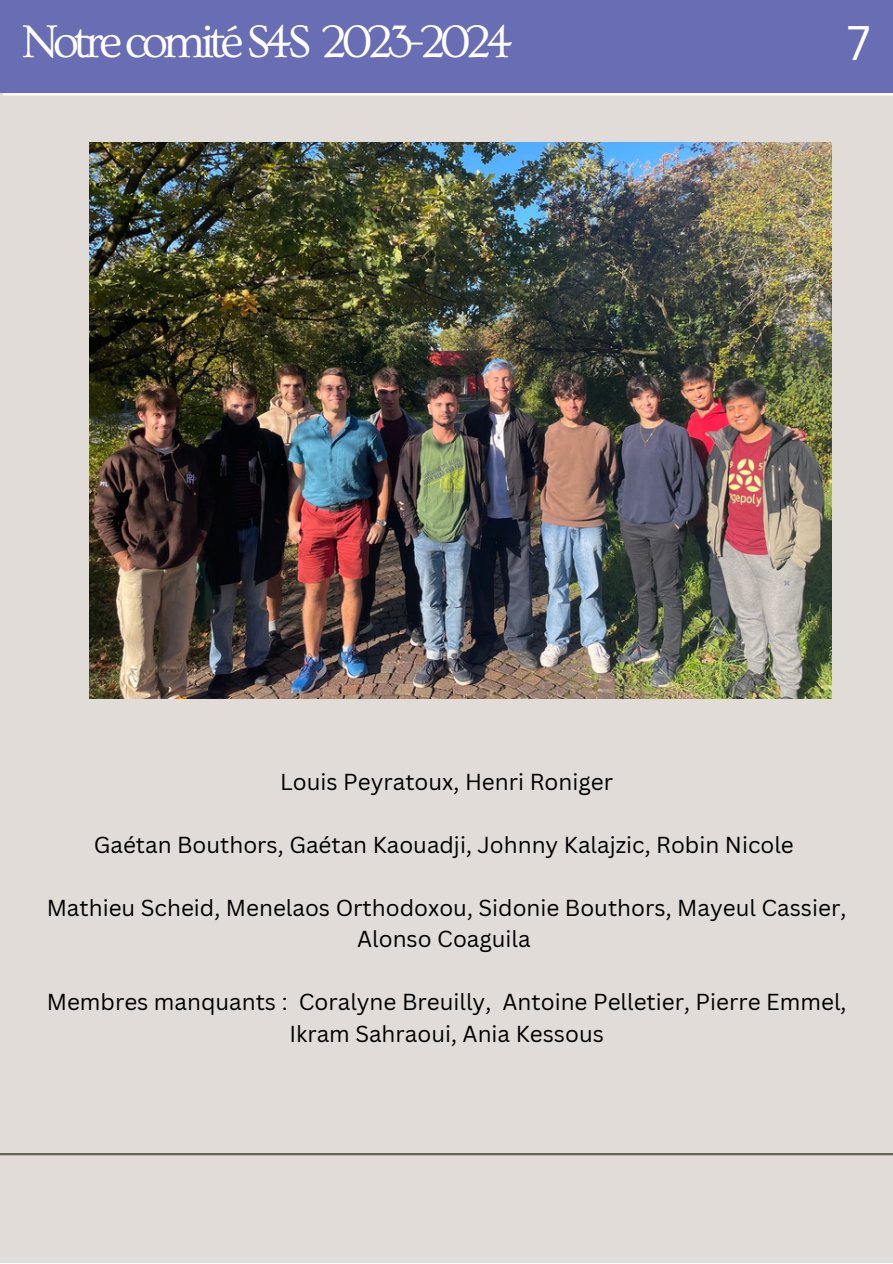
<style>
.page{position:relative;width:893px;height:1264px;background:#fff}
.page>*{position:absolute;margin:0;border:0;box-sizing:border-box;transform-origin:0 0}
.t1{font:48px "Ovo";letter-spacing:-.1em;color:#fff}
.t2{font:47.25px "Canva Sans";color:#fff}
.t3{font:22.5px/31.5px "Canva Sans";color:#000;text-align:center}
</style>
<div class="page">
<div style="left:0;top:0;width:892px;height:1262px;background:#e1dcd8"></div>
<hr style="left:0;top:1152px;width:892px;height:3px;background:#616555">
<hr style="left:4px;top:93px;width:888px;height:2px;background:#fff">
<div style="left:0;top:0;width:892px;height:93px;background:#696db4"></div>
<img style="left:89px;top:142px;width:742px;height:557px">
<p class="t1" style="left:21px;top:16px;width:493px">Notre comité S4S 2023-2024</p>
<p class="t2" style="left:847px;top:10px;width:25px">7</p>
<p class="t3" style="left:280px;top:765px;width:334px">Louis Peyratoux, Henri Roniger</p>
<p class="t3" style="left:94px;top:828px;width:701px">Gaétan Bouthors, Gaétan Kaouadji, Johnny Kalajzic, Robin Nicole</p>
<p class="t3" style="left:47px;top:891px;width:801px">Mathieu Scheid, Menelaos Orthodoxou, Sidonie Bouthors, Mayeul Cassier,<br>Alonso Coaguila</p>
<p class="t3" style="left:47px;top:985px;width:801px">Membres manquants : Coralyne Breuilly, Antoine Pelletier, Pierre Emmel,</p>
<p class="t3" style="left:289px;top:1017px;width:316px">Ikram Sahraoui, Ania Kessous</p>
</div>
